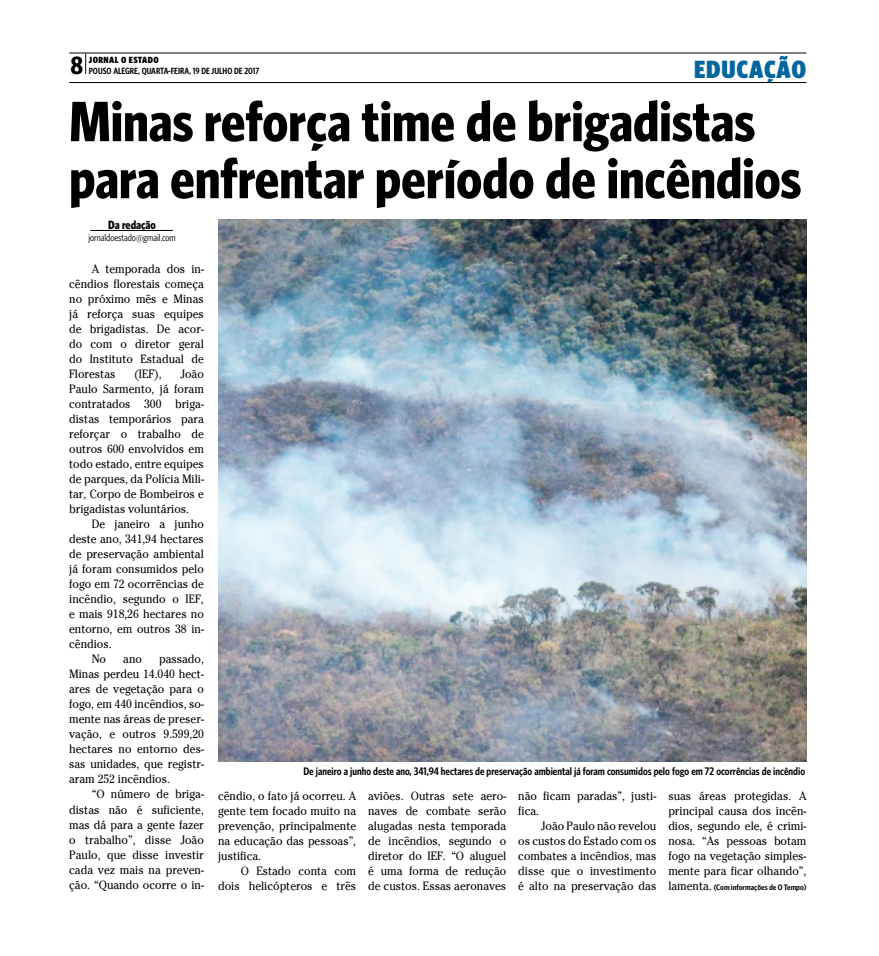
<style>
.page{position:relative;width:879px;height:956px;background:#fff}
.page>*{position:absolute;margin:0;border:0;box-sizing:border-box;transform-origin:0 0}
.t1{font:700 57px/57px "Whitney Condensed";color:#000}
.t2{font:900 25px "Whitney Condensed";letter-spacing:.03em;color:#02679d}
.t3{font:700 25px "Whitney Condensed";color:#000}
.t4{font:12px/15px "Cheltenham Cnd N";color:#000;text-align:justify;scale:1.09 1}
.t5{font:700 12px "Whitney Condensed";color:#000}
.t6{font:600 11px "Whitney Condensed";color:#000}
.t7{font:10px "Whitney Condensed";color:#000}
.t8{font:600 9px "Whitney Condensed";color:#000}
.t9{font:900 9px "Whitney Condensed";letter-spacing:.05em;color:#000}
.t10{font:600 8px "Whitney Condensed";color:#000;scale:1.09 1}
.s1{font-family:"Cheltenham Cnd N";font-weight:400;font-size:12px}
</style>
<div class="page">
<hr style="left:69px;top:52px;width:737px;height:1px;background:#000">
<svg style="left:85px;top:53px;width:1px;height:21px"></svg>
<hr style="left:69px;top:82px;width:737px;height:1px;background:#000">
<hr style="left:90px;top:230px;width:83px;height:1px;background:#000">
<img style="left:218px;top:219px;width:588px;height:542px">
<h2 class="t2" style="left:694px;top:54px;width:114px">EDUCAÇÃO</h2>
<h1 class="t1" style="left:69px;top:92px;width:733px">Minas reforça time de brigadistas para enfrentar período de incêndios</h1>
<h2 class="t3" style="left:70px;top:51px;width:14px">8</h2>
<p class="t9" style="left:89px;top:54px;width:71px">JORNAL O ESTADO</p>
<p class="t8" style="left:89px;top:65px;width:172px">POUSO ALEGRE, QUARTA-FEIRA, 19 DE JULHO DE 2017</p>
<p class="t5" style="left:108px;top:218px;width:49px">Da redação</p>
<p class="t7" style="left:88px;top:232px;width:89px">jornaldoestado@gmail.com</p>
<p class="t4" style="left:69px;top:261px;width:125px;text-indent:23px">A temporada dos in&shy;cêndios florestais começa no próximo mês e Minas já reforça suas equipes de brigadistas. De acor&shy;do com o diretor geral do Instituto Estadual de Florestas</p>
<p class="t4" style="left:134px;top:366px;width:26px">(IEF),</p>
<p class="t4" style="left:69px;top:366px;width:125px;text-indent:111px">João Paulo Sarmento, já foram contratados 300 briga&shy;distas temporários para reforçar o trabalho de outros 600 envolvidos em todo estado, entre equipes de parques, da Polícia Mili&shy;tar, Corpo de Bombeiros e brigadistas voluntários.</p>
<p class="t4" style="left:92px;top:516px;width:104px">De janeiro a junho</p>
<p class="t4" style="left:69px;top:531px;width:125px">deste ano, 341,94 hectares</p>
<p class="t4" style="left:69px;top:546px;width:125px">de preservação ambiental</p>
<p class="t4" style="left:69px;top:561px;width:125px">já foram consumidos pelo</p>
<p class="t4" style="left:69px;top:576px;width:125px">fogo em 72 ocorrências de</p>
<p class="t4" style="left:69px;top:591px;width:125px">incêndio, segundo o IEF,</p>
<p class="t4" style="left:69px;top:606px;width:125px">e mais 918,26 hectares no</p>
<p class="t4" style="left:69px;top:621px;width:125px">entorno, em outros 38 in-</p>
<p class="t4" style="left:69px;top:636px;width:40px">cêndios.</p>
<p class="t4" style="left:92px;top:651px;width:15px">No</p>
<p class="t4" style="left:123px;top:651px;width:19px">ano</p>
<p class="t4" style="left:69px;top:651px;width:125px;text-indent:90px">passado, Minas perdeu 14.040 hect&shy;ares de vegetação para o fogo, em 440 incêndios, so&shy;mente nas áreas de preser&shy;vação, e outros 9.599,20 hectares no entorno des&shy;sas unidades, que registr&shy;aram 252 incêndios.</p>
<p class="t4" style="left:69px;top:786px;width:125px;text-indent:23px">“O número de briga&shy;distas não é suficiente, mas dá para a gente fazer o trabalho”, disse João Paulo, que disse investir cada vez mais na preven&shy;ção. “Quando ocorre o in-</p>
<p class="t6" style="left:303px;top:764px;width:503px">De janeiro a junho deste ano, 341,94 hectares de preservação ambiental já foram consumidos pelo fogo em 72 ocorrências de incêndio</p>
<p class="t4" style="left:218px;top:788px;width:128px">cêndio, o fato já ocorreu. A gente tem focado muito na prevenção, principalmente na educação das pessoas”, justifica.</p>
<p class="t4" style="left:218px;top:863px;width:128px;text-align:right">O Estado conta com dois helicópteros e três</p>
<p class="t4" style="left:368px;top:788px;width:128px">aviões. Outras sete aero&shy;naves de combate serão alugadas nesta temporada de incêndios, segundo o diretor do IEF. “O aluguel é uma forma de redução de custos. Essas aeronaves</p>
<p class="t4" style="left:518px;top:788px;width:128px">não ficam paradas”, justi&shy;fica.</p>
<p class="t4" style="left:518px;top:818px;width:128px;text-indent:23px">João Paulo não revelou os custos do Estado com os combates a incêndios, mas disse que o investimento é alto na preservação das</p>
<p class="t4" style="left:668px;top:788px;width:128px">suas áreas protegidas. A principal causa dos incên&shy;dios, segundo ele, é crimi&shy;nosa. “As pessoas botam fogo na vegetação simples&shy;mente para ficar olhando”,</p>
<p class="t10" style="left:668px;top:882px;width:128px"><span class="s1">lamenta.</span> (Com informações de O Tempo)</p>
</div>
